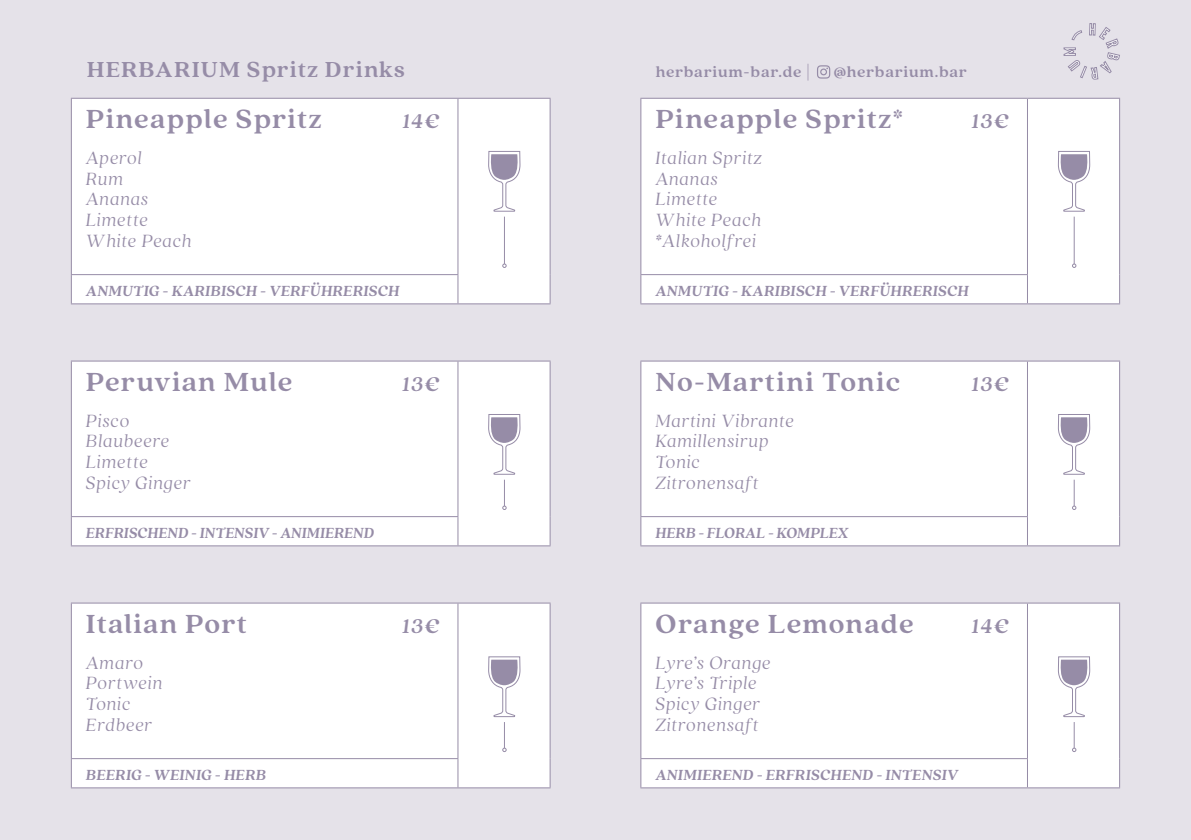
<style>
.page{position:relative;width:1191px;height:840px;background:#fff}
.page>*{position:absolute;margin:0;border:0;box-sizing:border-box;transform-origin:0 0}
.t1{font:700 29px "Quincy CF";letter-spacing:.045em;color:#968ca7}
.t2{font:700 24px "Quincy CF";letter-spacing:.05em;color:#968ca7}
.t3{font:italic 700 21.8px "Quincy CF";letter-spacing:.05em;color:#968ca7}
.t4{font:italic 300 19.6px/20.8px "Quincy CF";letter-spacing:.045em;color:#968ca7}
.t5{font:700 16.6px "Quincy CF";letter-spacing:.05em;color:#968ca7}
.t6{font:italic 700 16.2px "Quincy CF";letter-spacing:.01em;color:#968ca7}
</style>
<div class="page">
<div style="left:0;top:0;width:1191px;height:839px;background:#e5e2e9"></div>
<div style="left:641px;top:603px;width:478px;height:184px;background:#fff"></div>
<hr style="left:640px;top:603px;width:1px;height:154px;background:#968ca7">
<hr style="left:640px;top:602px;width:387px;height:1px;background:#968ca7">
<hr style="left:1027px;top:603px;width:1px;height:154px;background:#968ca7">
<hr style="left:1027px;top:602px;width:93px;height:1px;background:#968ca7">
<hr style="left:1119px;top:603px;width:1px;height:155px;background:#968ca7">
<svg style="left:640px;top:758px;width:1px;height:29px"></svg>
<hr style="left:640px;top:757px;width:388px;height:1px;background:#968ca7">
<hr style="left:640px;top:787px;width:387px;height:1px;background:#968ca7">
<svg style="left:1027px;top:758px;width:1px;height:29px"></svg>
<svg style="left:1119px;top:758px;width:1px;height:29px"></svg>
<hr style="left:1027px;top:787px;width:93px;height:1px;background:#968ca7">
<div style="left:641px;top:361px;width:478px;height:184px;background:#fff"></div>
<hr style="left:640px;top:361px;width:1px;height:155px;background:#968ca7">
<hr style="left:640px;top:360px;width:387px;height:1px;background:#968ca7">
<hr style="left:1027px;top:361px;width:1px;height:155px;background:#968ca7">
<hr style="left:1027px;top:360px;width:93px;height:1px;background:#968ca7">
<hr style="left:1119px;top:361px;width:1px;height:155px;background:#968ca7">
<svg style="left:640px;top:517px;width:1px;height:28px"></svg>
<hr style="left:640px;top:516px;width:388px;height:1px;background:#968ca7">
<hr style="left:640px;top:545px;width:387px;height:1px;background:#968ca7">
<svg style="left:1027px;top:517px;width:1px;height:28px"></svg>
<svg style="left:1119px;top:516px;width:1px;height:29px"></svg>
<hr style="left:1027px;top:545px;width:93px;height:1px;background:#968ca7">
<div style="left:641px;top:99px;width:478px;height:204px;background:#fff"></div>
<hr style="left:640px;top:99px;width:1px;height:175px;background:#968ca7">
<hr style="left:640px;top:98px;width:387px;height:1px;background:#968ca7">
<hr style="left:1027px;top:99px;width:1px;height:175px;background:#968ca7">
<hr style="left:1027px;top:98px;width:93px;height:1px;background:#968ca7">
<hr style="left:1119px;top:99px;width:1px;height:175px;background:#968ca7">
<svg style="left:640px;top:275px;width:1px;height:28px"></svg>
<hr style="left:640px;top:274px;width:388px;height:1px;background:#968ca7">
<hr style="left:640px;top:303px;width:387px;height:1px;background:#968ca7">
<svg style="left:1027px;top:275px;width:1px;height:28px"></svg>
<svg style="left:1119px;top:274px;width:1px;height:29px"></svg>
<hr style="left:1027px;top:303px;width:93px;height:1px;background:#968ca7">
<div style="left:72px;top:603px;width:477px;height:184px;background:#fff"></div>
<hr style="left:71px;top:603px;width:1px;height:154px;background:#968ca7">
<hr style="left:71px;top:602px;width:387px;height:1px;background:#968ca7">
<hr style="left:457px;top:603px;width:1px;height:154px;background:#968ca7">
<hr style="left:458px;top:602px;width:92px;height:1px;background:#968ca7">
<hr style="left:549px;top:603px;width:1px;height:155px;background:#968ca7">
<svg style="left:71px;top:758px;width:1px;height:29px"></svg>
<hr style="left:71px;top:757px;width:387px;height:1px;background:#968ca7">
<hr style="left:71px;top:787px;width:387px;height:1px;background:#968ca7">
<svg style="left:457px;top:758px;width:1px;height:29px"></svg>
<svg style="left:549px;top:758px;width:1px;height:29px"></svg>
<hr style="left:458px;top:787px;width:92px;height:1px;background:#968ca7">
<div style="left:72px;top:361px;width:477px;height:184px;background:#fff"></div>
<hr style="left:71px;top:361px;width:1px;height:155px;background:#968ca7">
<hr style="left:71px;top:360px;width:387px;height:1px;background:#968ca7">
<hr style="left:457px;top:361px;width:1px;height:155px;background:#968ca7">
<hr style="left:458px;top:360px;width:92px;height:1px;background:#968ca7">
<hr style="left:549px;top:361px;width:1px;height:155px;background:#968ca7">
<svg style="left:71px;top:517px;width:1px;height:28px"></svg>
<hr style="left:71px;top:516px;width:387px;height:1px;background:#968ca7">
<hr style="left:71px;top:545px;width:387px;height:1px;background:#968ca7">
<svg style="left:457px;top:517px;width:1px;height:28px"></svg>
<svg style="left:549px;top:516px;width:1px;height:29px"></svg>
<hr style="left:458px;top:545px;width:92px;height:1px;background:#968ca7">
<div style="left:72px;top:99px;width:477px;height:204px;background:#fff"></div>
<hr style="left:71px;top:99px;width:1px;height:175px;background:#968ca7">
<hr style="left:71px;top:98px;width:387px;height:1px;background:#968ca7">
<hr style="left:457px;top:99px;width:1px;height:175px;background:#968ca7">
<hr style="left:458px;top:98px;width:92px;height:1px;background:#968ca7">
<hr style="left:549px;top:99px;width:1px;height:175px;background:#968ca7">
<svg style="left:71px;top:275px;width:1px;height:28px"></svg>
<hr style="left:71px;top:274px;width:387px;height:1px;background:#968ca7">
<hr style="left:71px;top:303px;width:387px;height:1px;background:#968ca7">
<svg style="left:457px;top:275px;width:1px;height:28px"></svg>
<svg style="left:549px;top:274px;width:1px;height:29px"></svg>
<hr style="left:458px;top:303px;width:92px;height:1px;background:#968ca7">
<hr style="left:504px;top:216px;width:1px;height:48px;background:#968ca7">
<svg style="left:502px;top:263px;width:4px;height:5px"></svg>
<svg style="left:488px;top:150px;width:33px;height:62px;background:#d6d2dc"></svg>
<svg style="left:488px;top:413px;width:33px;height:96px;background:#e3e0e7"></svg>
<svg style="left:488px;top:655px;width:33px;height:96px;background:#e3e0e7"></svg>
<hr style="left:1073px;top:216px;width:1px;height:48px;background:#968ca7">
<svg style="left:1072px;top:263px;width:4px;height:5px"></svg>
<svg style="left:1057px;top:150px;width:33px;height:62px;background:#d6d2dc"></svg>
<svg style="left:1057px;top:413px;width:33px;height:96px;background:#e3e0e7"></svg>
<svg style="left:1057px;top:655px;width:33px;height:96px;background:#e3e0e7"></svg>
<svg style="left:817px;top:65px;width:13px;height:14px"></svg>
<svg style="left:1063px;top:23px;width:57px;height:57px"></svg>
<p class="t2" style="left:87px;top:55px;width:319px">HERBARIUM Spritz Drinks</p>
<p class="t5" style="left:656px;top:62px;width:156px">herbarium-bar.de |</p>
<p class="t5" style="left:833px;top:62px;width:135px">@herbarium.bar</p>
<h1 class="t1" style="left:86px;top:102px;width:238px">Pineapple Spritz</h1>
<p class="t4" style="left:86px;top:147px;width:107px">Aperol<br>Rum<br>Ananas<br>Limette<br>White Peach</p>
<p class="t6" style="left:86px;top:281px;width:315px">ANMUTIG - KARIBISCH - VERFÜHRERISCH</p>
<p class="t3" style="left:403px;top:109px;width:38px">14€</p>
<h1 class="t1" style="left:86px;top:364px;width:208px">Peruvian Mule</h1>
<p class="t4" style="left:86px;top:410px;width:106px">Pisco<br>Blaubeere<br>Limette<br>Spicy Ginger</p>
<p class="t6" style="left:86px;top:522px;width:290px">ERFRISCHEND - INTENSIV - ANIMIEREND</p>
<p class="t3" style="left:402px;top:371px;width:38px">13€</p>
<h1 class="t1" style="left:86px;top:606px;width:162px">Italian Port</h1>
<p class="t4" style="left:86px;top:651px;width:78px">Amaro<br>Portwein<br>Tonic<br>Erdbeer</p>
<p class="t6" style="left:86px;top:764px;width:182px">BEERIG - WEINIG - HERB</p>
<p class="t3" style="left:402px;top:613px;width:38px">13€</p>
<h1 class="t1" style="left:655px;top:102px;width:249px">Pineapple Spritz*</h1>
<p class="t4" style="left:655px;top:147px;width:108px">Italian Spritz<br>Ananas<br>Limette<br>White Peach *Alkoholfrei</p>
<p class="t6" style="left:655px;top:281px;width:315px">ANMUTIG - KARIBISCH - VERFÜHRERISCH</p>
<p class="t3" style="left:971px;top:109px;width:38px">13€</p>
<h1 class="t1" style="left:655px;top:364px;width:247px">No-Martini Tonic</h1>
<p class="t4" style="left:655px;top:410px;width:140px">Martini Vibrante<br>Kamillensirup<br>Tonic<br>Zitronensaft</p>
<p class="t6" style="left:655px;top:522px;width:194px">HERB - FLORAL - KOMPLEX</p>
<p class="t3" style="left:971px;top:371px;width:38px">13€</p>
<h1 class="t1" style="left:655px;top:606px;width:260px">Orange Lemonade</h1>
<p class="t4" style="left:655px;top:651px;width:116px">Lyre’s Orange<br>Lyre’s Triple<br>Spicy Ginger<br>Zitronensaft</p>
<p class="t6" style="left:655px;top:764px;width:304px">ANIMIEREND - ERFRISCHEND - INTENSIV</p>
<p class="t3" style="left:972px;top:613px;width:38px">14€</p>
</div>
